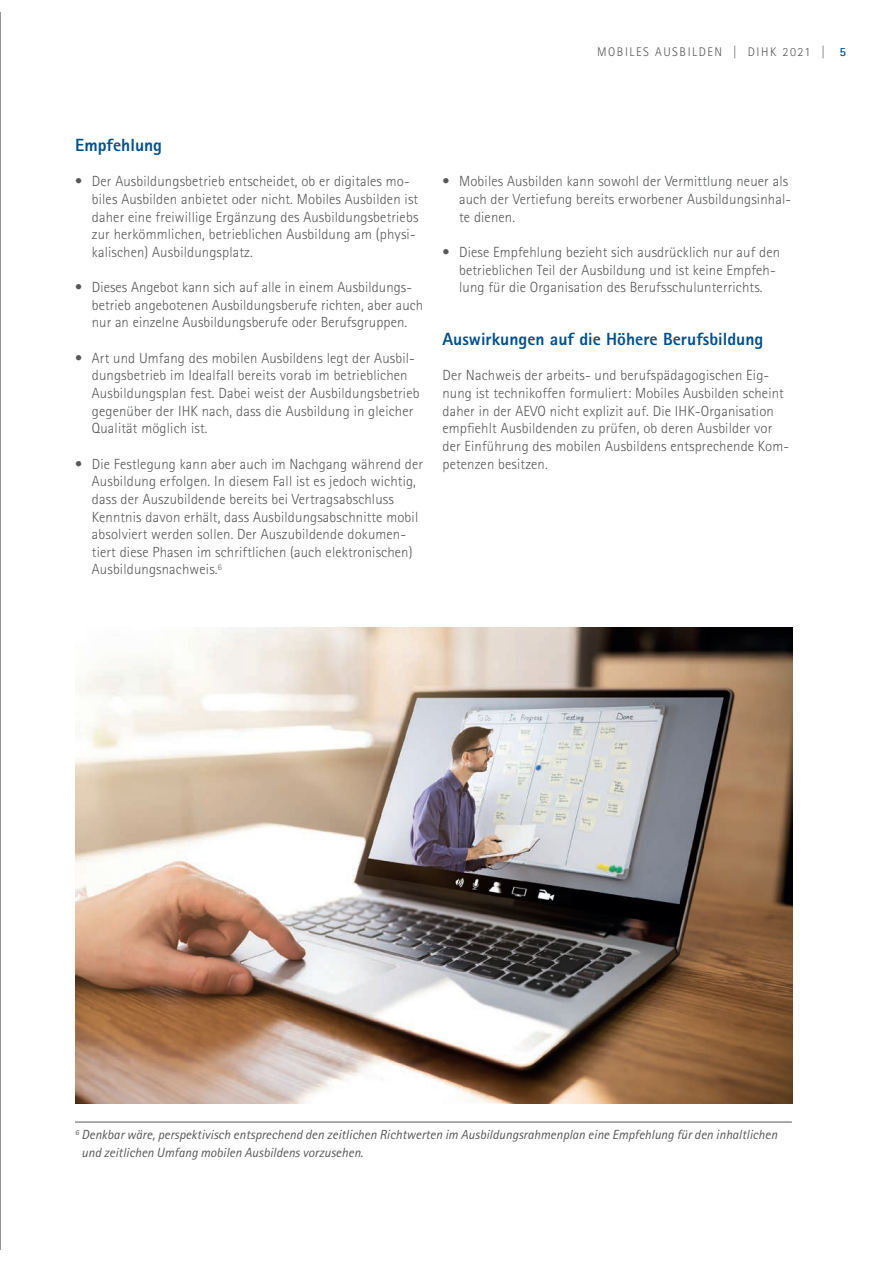
<style>
.page{position:relative;width:893px;height:1263px;background:#fff}
.page>*{position:absolute;margin:0;border:0;box-sizing:border-box;transform-origin:0 0}
.t1{font:800 17.7px "Agfa Rotis Sans Serif";color:#004f8c}
.t2{font:300 14.7px/17.7px "Agfa Rotis Sans Serif";letter-spacing:.01em;color:#57585a}
.t3{font:italic 13.2px/17.7px "Agfa Rotis Sans Serif";color:#57585a}
.t4{font:300 12.45px "Agfa Rotis Sans Serif";letter-spacing:.125em;color:#57585a}
.s1{font-weight:700;color:#004f8c}
</style>
<div class="page">
<hr style="left:75px;top:1122px;width:717px;height:1px;background:#57585a">
<img style="left:75px;top:627px;width:717px;height:477px">
<hr style="left:0;top:13px;width:1px;height:1237px;background:#939598">
<p class="t4" style="left:597px;top:47px;width:250px">MOBILES AUSBILDEN | DIHK 2021 | <span class="s1">5</span></p>
<p class="t1" style="left:75px;top:138px;width:88px">Empfehlung</p>
<p class="t2" style="left:92px;top:174px;width:328px;text-indent:-17px">• Der Ausbildungsbetrieb entscheidet, ob er digitales mo&shy;biles Ausbilden anbietet oder nicht. Mobiles Ausbilden ist daher eine freiwillige Ergänzung des Ausbildungsbetriebs zur herkömmlichen, betrieblichen Ausbildung am (physi&shy;kalischen) Ausbildungsplatz.</p>
<p class="t2" style="left:92px;top:279px;width:333px;text-indent:-17px">• Dieses Angebot kann sich auf alle in einem Ausbildungs&shy;betrieb angebotenen Ausbildungsberufe richten, aber auch nur an einzelne Ausbildungsberufe oder Berufsgruppen.</p>
<p class="t2" style="left:92px;top:350px;width:329px;text-indent:-17px">• Art und Umfang des mobilen Ausbildens legt der Ausbil&shy;dungsbetrieb im Idealfall bereits vorab im betrieblichen Ausbildungsplan fest. Dabei weist der Ausbildungsbetrieb gegenüber der IHK nach, dass die Ausbildung in gleicher Qualität möglich ist.</p>
<p class="t2" style="left:92px;top:456px;width:333px;text-indent:-17px">• Die Festlegung kann aber auch im Nachgang während der Ausbildung erfolgen. In diesem Fall ist es jedoch wichtig, dass der Auszubildende bereits bei Vertragsabschluss Kenntnis davon erhält, dass Ausbildungsabschnitte mobil absolviert werden sollen. Der Auszubildende dokumen&shy;tiert diese Phasen im schriftlichen (auch elektronischen)<br>Ausbildungsnachweis.<sup>6</sup></p>
<p class="t2" style="left:459px;top:174px;width:333px;text-indent:-17px">• Mobiles Ausbilden kann sowohl der Vermittlung neuer als auch der Vertiefung bereits erworbener Ausbildungsinhal&shy;te dienen.</p>
<p class="t2" style="left:459px;top:244px;width:323px;text-indent:-17px">• Diese Empfehlung bezieht sich ausdrücklich nur auf den betrieblichen Teil der Ausbildung und ist keine Empfeh&shy;lung für die Organisation des Berufsschulunterrichts.</p>
<p class="t1" style="left:442px;top:332px;width:322px">Auswirkungen auf die Höhere Berufsbildung</p>
<p class="t2" style="left:442px;top:368px;width:348px">Der Nachweis der arbeits- und berufspädagogischen Eig&shy;nung ist technikoffen formuliert: Mobiles Ausbilden scheint daher in der AEVO nicht explizit auf. Die IHK-Organisation empfiehlt Ausbildenden zu prüfen, ob deren Ausbilder vor der Einführung des mobilen Ausbildens entsprechende Kom&shy;petenzen besitzen.</p>
<p class="t3" style="left:82px;top:1127px;width:697px;text-indent:-7px"><sup>6</sup> Denkbar wäre, perspektivisch entsprechend den zeitlichen Richtwerten im Ausbildungsrahmenplan eine Empfehlung für den inhaltlichen und zeitlichen Umfang mobilen Ausbildens vorzusehen.</p>
</div>
